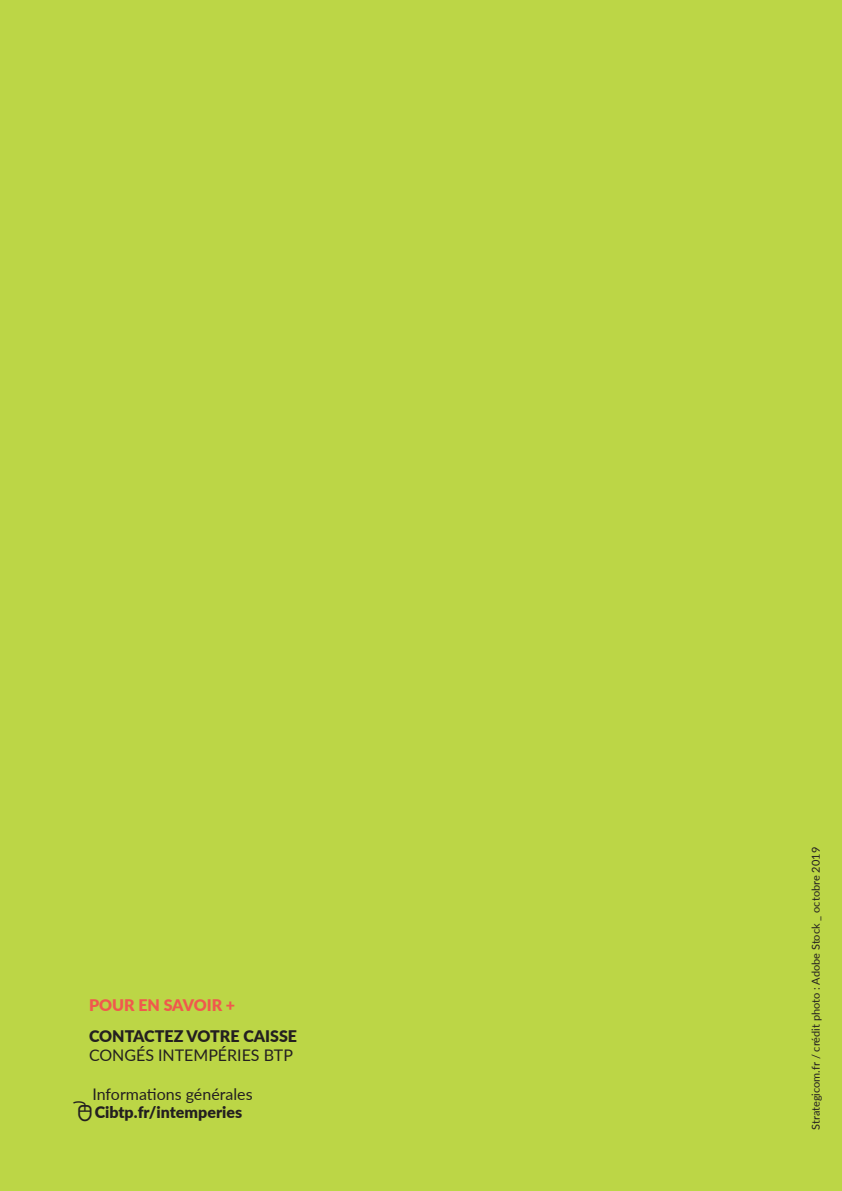
<style>
.page{position:relative;width:842px;height:1191px;background:#bcd646}
.page>*{position:absolute;margin:0;border:0;box-sizing:border-box;transform-origin:0 0}
.t1{font:16px "Lato";color:#231f20}
.t2{font:900 16px "Lato";color:#231f20}
.t3{font:900 16px "Lato";color:#f0594d}
.t4{font:11px "Lato";color:#231f20}
</style>
<div class="page">
<h1 class="t3" style="left:89px;top:993px;width:148px">POUR EN SAVOIR +</h1>
<h1 class="t2" style="left:89px;top:1024px;width:210px">CONTACTEZ VOTRE CAISSE</h1>
<h1 class="t1" style="left:89px;top:1044px;width:205px">CONGÉS INTEMPÉRIES BTP</h1>
<h1 class="t1" style="left:92px;top:1083px;width:162px">Informations générales</h1>
<h1 class="t2" style="left:95px;top:1100px;width:149px">Cibtp.fr/intemperies</h1>
<p class="t4" style="left:808px;top:1130px;width:284px;rotate:-90deg">Strategicom.fr / crédit photo : Adobe Stock _ octobre 2019</p>
</div>
